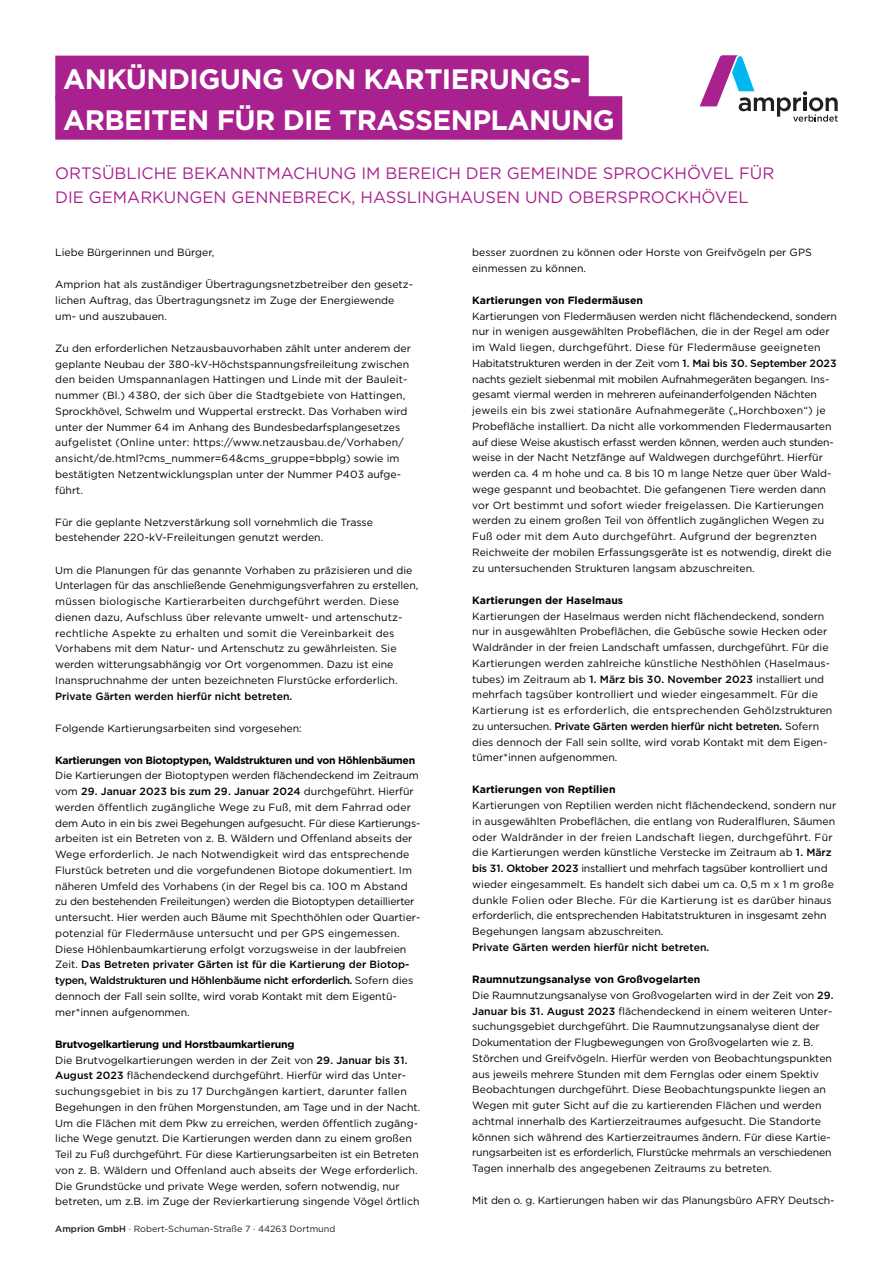
<style>
.page{position:relative;width:893px;height:1263px;background:#fff}
.page>*{position:absolute;margin:0;border:0;box-sizing:border-box;transform-origin:0 0}
.t1{font:700 28.05px/40.5px "Gotham";letter-spacing:-.02em;color:#fff}
.t2{font:16.5px/24px "Gotham";color:#a9218e}
.t3{font:10.5px/15.8px "Gotham";color:#000}
.t4{font:500 10.5px "Gotham";color:#000}
.t5{font:700 10.5px "Gotham";color:#000}
.t6{font:700 10.5px "Gotham";letter-spacing:-.03em;color:#000}
.t7{font:9px "Gotham";color:#231f20}
.s1{font-weight:500}
.s2{font-weight:700}
</style>
<div class="page">
<div style="left:55px;top:56px;width:534px;height:43px;background:#a9218e"></div>
<div style="left:55px;top:96px;width:567px;height:44px;background:#a9218e"></div>
<svg style="left:700px;top:55px;width:138px;height:67px"></svg>
<h1 class="t1" style="left:63px;top:59px;width:553px">ANKÜNDIGUNG VON KARTIERUNGS-<br>ARBEITEN FÜR DIE TRASSENPLANUNG</h1>
<h2 class="t2" style="left:55px;top:161px;width:720px">ORTSÜBLICHE BEKANNTMACHUNG IM BEREICH DER GEMEINDE SPROCKHÖVEL FÜR<br>DIE GEMARKUNGEN GENNEBRECK, HASSLINGHAUSEN UND OBERSPROCKHÖVEL</h2>
<p class="t3" style="left:55px;top:244px;width:161px">Liebe Bürgerinnen und Bürger,</p>
<p class="t3" style="left:55px;top:276px;width:359px">Amprion hat als zuständiger Übertragungsnetzbetreiber den gesetz&shy;lichen Auftrag, das Übertragungsnetz im Zuge der Energiewende um- und auszubauen.</p>
<p class="t3" style="left:55px;top:340px;width:357px">Zu den erforderlichen Netzausbauvorhaben zählt unter anderem der geplante Neubau der 380-kV-Höchstspannungsfreileitung zwischen den beiden Umspannanlagen Hattingen und Linde mit der Bauleit&shy;nummer (Bl.) 4380, der sich über die Stadtgebiete von Hattingen, Sprockhövel, Schwelm und Wuppertal erstreckt. Das Vorhaben wird unter der Nummer 64 im Anhang des Bundesbedarfsplangesetzes aufgelistet (Online unter: https://www.netzausbau.de/Vorhaben/ ansicht/de.html?cms_nummer=64&amp;cms_gruppe=bbplg) sowie im bestätigten Netzentwicklungsplan unter der Nummer P403 aufge&shy;führt.</p>
<p class="t3" style="left:55px;top:514px;width:319px">Für die geplante Netzverstärkung soll vornehmlich die Trasse bestehender 220-kV-Freileitungen genutzt werden.</p>
<p class="t3" style="left:55px;top:562px;width:365px">Um die Planungen für das genannte Vorhaben zu präzisieren und die Unterlagen für das anschließende Genehmigungsverfahren zu erstellen, müssen biologische Kartierarbeiten durchgeführt werden. Diese dienen dazu, Aufschluss über relevante umwelt- und artenschutz&shy;rechtliche Aspekte zu erhalten und somit die Vereinbarkeit des Vorhabens mit dem Natur- und Artenschutz zu gewährleisten. Sie werden witterungsabhängig vor Ort vorgenommen. Dazu ist eine Inanspruchnahme der unten bezeichneten Flurstücke erforderlich.</p>
<p class="t4" style="left:55px;top:689px;width:239px">Private Gärten werden hierfür nicht betreten.</p>
<p class="t3" style="left:55px;top:720px;width:248px">Folgende Kartierungsarbeiten sind vorgesehen:</p>
<p class="t6" style="left:55px;top:753px;width:361px">Kartierungen von Biotoptypen, Waldstrukturen und von Höhlenbäumen</p>
<p class="t3" style="left:55px;top:768px;width:367px">Die Kartierungen der Biotoptypen werden flächendeckend im Zeitraum vom <span class="s1">29. Januar 2023 bis zum 29. Januar 2024</span> durchgeführt. Hierfür werden öffentlich zugängliche Wege zu Fuß, mit dem Fahrrad oder dem Auto in ein bis zwei Begehungen aufgesucht. Für diese Kartierungs&shy;arbeiten ist ein Betreten von z. B. Wäldern und Offenland abseits der Wege erforderlich. Je nach Notwendigkeit wird das entsprechende Flurstück betreten und die vorgefundenen Biotope dokumentiert. Im näheren Umfeld des Vorhabens (in der Regel bis ca. 100 m Abstand zu den bestehenden Freileitungen) werden die Biotoptypen detaillierter untersucht. Hier werden auch Bäume mit Spechthöhlen oder Quartier&shy;potenzial für Fledermäuse untersucht und per GPS eingemessen.<br>Diese Höhlenbaumkartierung erfolgt vorzugsweise in der laubfreien Zeit. <span class="s1">Das Betreten privater Gärten ist für die Kartierung der Biotop&shy;typen, Waldstrukturen und Höhlenbäume nicht erforderlich.</span> Sofern dies dennoch der Fall sein sollte, wird vorab Kontakt mit dem Eigentü&shy;mer*innen aufgenommen.</p>
<p class="t3" style="left:55px;top:1036px;width:367px"><span class="s2">Brutvogelkartierung und Horstbaumkartierung<br></span>Die Brutvogelkartierungen werden in der Zeit von <span class="s1">29. Januar bis 31.<br>August 2023</span> flächendeckend durchgeführt. Hierfür wird das Unter&shy;suchungsgebiet in bis zu 17 Durchgängen kartiert, darunter fallen Begehungen in den frühen Morgenstunden, am Tage und in der Nacht.<br>Um die Flächen mit dem Pkw zu erreichen, werden öffentlich zugäng&shy;liche Wege genutzt. Die Kartierungen werden dann zu einem großen Teil zu Fuß durchgeführt. Für diese Kartierungsarbeiten ist ein Betreten von z. B. Wäldern und Offenland auch abseits der Wege erforderlich.<br>Die Grundstücke und private Wege werden, sofern notwendig, nur betreten, um z.B. im Zuge der Revierkartierung singende Vögel örtlich</p>
<p class="t7" style="left:55px;top:1223px;width:282px"><span class="s1">Amprion GmbH</span> · Robert-Schuman-Straße 7 · 44263 Dortmund</p>
<p class="t3" style="left:472px;top:244px;width:341px">besser zuordnen zu können oder Horste von Greifvögeln per GPS einmessen zu können.</p>
<p class="t5" style="left:472px;top:293px;width:172px">Kartierungen von Fledermäusen</p>
<p class="t3" style="left:472px;top:308px;width:366px">Kartierungen von Fledermäusen werden nicht flächendeckend, sondern nur in wenigen ausgewählten Probeflächen, die in der Regel am oder im Wald liegen, durchgeführt. Diese für Fledermäuse geeigneten Habitatstrukturen werden in der Zeit vom <span class="s1">1. Mai bis 30. September 2023 </span>nachts gezielt siebenmal mit mobilen Aufnahmegeräten begangen. Ins&shy;gesamt viermal werden in mehreren aufeinanderfolgenden Nächten jeweils ein bis zwei stationäre Aufnahmegeräte („Horchboxen“) je Probefläche installiert. Da nicht alle vorkommenden Fledermausarten auf diese Weise akustisch erfasst werden können, werden auch stunden&shy;weise in der Nacht Netzfänge auf Waldwegen durchgeführt. Hierfür werden ca. 4 m hohe und ca. 8 bis 10 m lange Netze quer über Wald&shy;wege gespannt und beobachtet. Die gefangenen Tiere werden dann vor Ort bestimmt und sofort wieder freigelassen. Die Kartierungen werden zu einem großen Teil von öffentlich zugänglichen Wegen zu Fuß oder mit dem Auto durchgeführt. Aufgrund der begrenzten Reichweite der mobilen Erfassungsgeräte ist es notwendig, direkt die zu untersuchenden Strukturen langsam abzuschreiten.</p>
<p class="t5" style="left:472px;top:593px;width:152px">Kartierungen der Haselmaus</p>
<p class="t3" style="left:472px;top:608px;width:361px">Kartierungen der Haselmaus werden nicht flächendeckend, sondern nur in ausgewählten Probeflächen, die Gebüsche sowie Hecken oder Waldränder in der freien Landschaft umfassen, durchgeführt. Für die Kartierungen werden zahlreiche künstliche Nesthöhlen (Haselmaus&shy;tubes) im Zeitraum ab <span class="s1">1. März bis 30. November 2023</span> installiert und mehrfach tagsüber kontrolliert und wieder eingesammelt. Für die Kartierung ist es erforderlich, die entsprechenden Gehölzstrukturen zu untersuchen. <span class="s1">Private Gärten werden hierfür nicht betreten.</span> Sofern dies dennoch der Fall sein sollte, wird vorab Kontakt mit dem Eigen&shy;tümer*innen aufgenommen.</p>
<p class="t5" style="left:472px;top:783px;width:145px">Kartierungen von Reptilien</p>
<p class="t3" style="left:472px;top:797px;width:366px">Kartierungen von Reptilien werden nicht flächendeckend, sondern nur in ausgewählten Probeflächen, die entlang von Ruderalfluren, Säumen oder Waldränder in der freien Landschaft liegen, durchgeführt. Für die Kartierungen werden künstliche Verstecke im Zeitraum ab <span class="s1">1. März bis 31. Oktober 2023</span> installiert und mehrfach tagsüber kontrolliert und wieder eingesammelt. Es handelt sich dabei um ca. 0,5 m x 1 m große dunkle Folien oder Bleche. Für die Kartierung ist es darüber hinaus erforderlich, die entsprechenden Habitatstrukturen in insgesamt zehn Begehungen langsam abzuschreiten.</p>
<p class="t4" style="left:472px;top:940px;width:239px">Private Gärten werden hierfür nicht betreten.</p>
<p class="t3" style="left:472px;top:971px;width:363px"><span class="s2">Raumnutzungsanalyse von Großvogelarten<br></span>Die Raumnutzungsanalyse von Großvogelarten wird in der Zeit von <span class="s1">29.<br>Januar bis 31. August 2023</span> flächendeckend in einem weiteren Unter&shy;suchungsgebiet durchgeführt. Die Raumnutzungsanalyse dient der Dokumentation der Flugbewegungen von Großvogelarten wie z. B.<br>Störchen und Greifvögeln. Hierfür werden von Beobachtungspunkten aus jeweils mehrere Stunden mit dem Fernglas oder einem Spektiv Beobachtungen durchgeführt. Diese Beobachtungspunkte liegen an Wegen mit guter Sicht auf die zu kartierenden Flächen und werden achtmal innerhalb des Kartierzeitraumes aufgesucht. Die Standorte können sich während des Kartierzeitraumes ändern. Für diese Kartie&shy;rungsarbeiten ist es erforderlich, Flurstücke mehrmals an verschiedenen Tagen innerhalb des angegebenen Zeitraums zu betreten.</p>
<p class="t3" style="left:472px;top:1192px;width:364px">Mit den o. g. Kartierungen haben wir das Planungsbüro AFRY Deutsch-</p>
</div>
